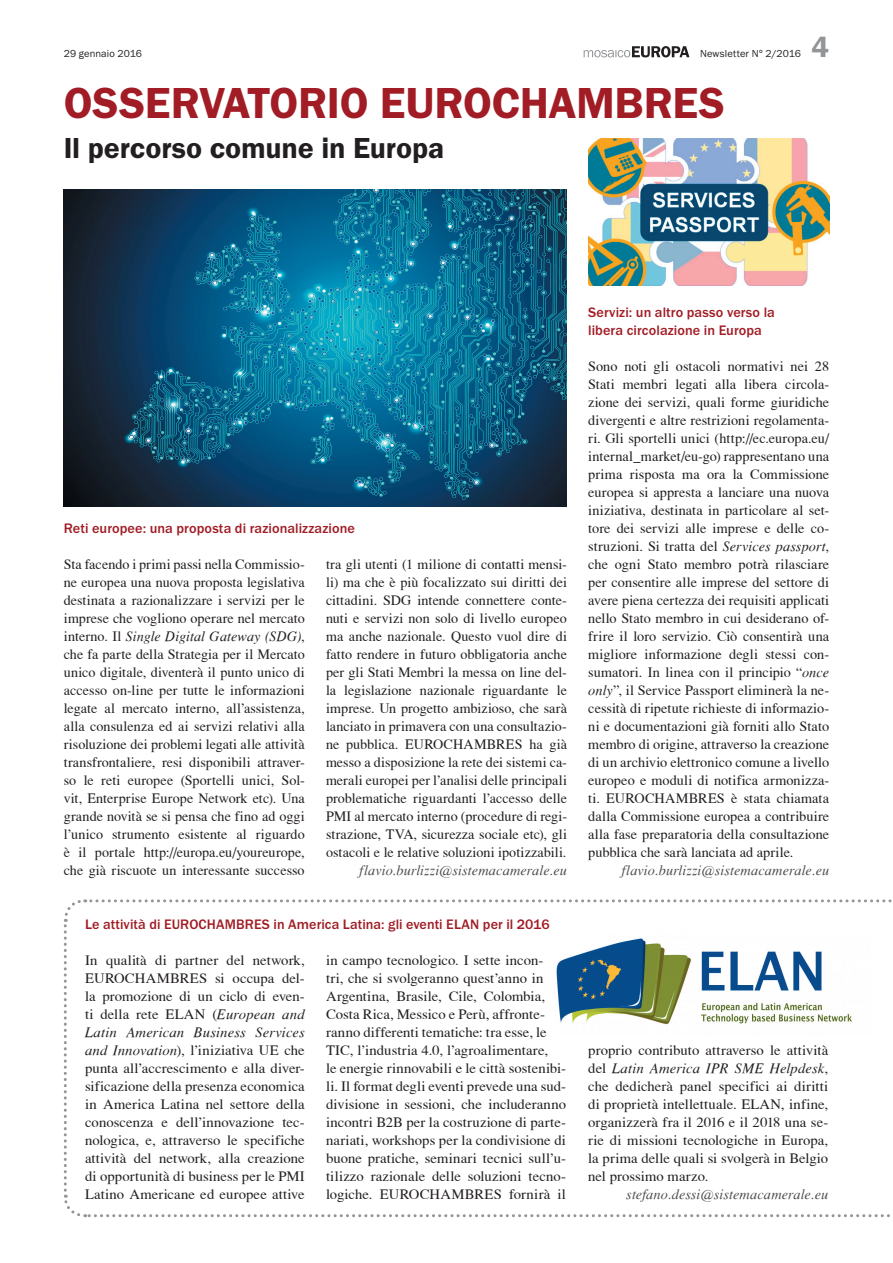
<style>
.page{position:relative;width:893px;height:1263px;background:#fff}
.page>*{position:absolute;margin:0;border:0;box-sizing:border-box;transform-origin:0 0}
.t1{font:600 45px "Franklin Gothic Itc T";letter-spacing:-.005em;color:#a11c25}
.t2{font:600 30px "Franklin Gothic Itc T";letter-spacing:-.005em;color:#231f20}
.t3{font:600 30px "Franklin Gothic Itc T";color:#939598}
.t4{font:14.25px/18px "T Acc LAD";letter-spacing:.005em;color:#231f20;text-align:justify}
.t5{font:500 14.25px/18px "Franklin Gothic Itc T";letter-spacing:.005em;color:#a11c25}
.t6{font:14.25px "T Acc LAD Italic";letter-spacing:.005em;color:#4b4c4d}
.t7{font:14.25px "T Acc LAD Italic";letter-spacing:.005em;color:#231f20}
.t8{font:10.5px "Franklin Gothic Itc T";letter-spacing:.01em;color:#231f20}
.s1{font-family:"T Acc LAD"}
.s2{font-family:"T Acc LAD Italic"}
</style>
<div class="page">
<svg style="left:584px;top:46px;width:105px;height:11px"></svg>
<img style="left:64px;top:189px;width:503px;height:318px">
<svg style="left:63px;top:899px;width:829px;height:319px"></svg>
<img style="left:692px;top:936px;width:179px;height:98px">
<img style="left:588px;top:138px;width:241px;height:148px">
<img style="left:553px;top:927px;width:139px;height:106px">
<p class="t8" style="left:64px;top:48px;width:80px">29 gennaio 2016</p>
<p class="t8" style="left:700px;top:48px;width:103px">Newsletter N° 2/2016</p>
<h1 class="t1" style="left:64px;top:77px;width:663px">OSSERVATORIO EUROCHAMBRES</h1>
<h2 class="t2" style="left:64px;top:131px;width:382px">Il percorso comune in Europa</h2>
<h2 class="t3" style="left:812px;top:30px;width:19px">4</h2>
<p class="t5" style="left:64px;top:519px;width:293px">Reti europee: una proposta di razionalizzazione</p>
<p class="t4" style="left:64px;top:555px;width:242px">Sta facendo i primi passi nella Commissio&shy;ne europea una nuova proposta legislativa destinata a razionalizzare i servizi per le imprese che vogliono operare nel mercato</p>
<p class="t7" style="left:64px;top:628px;width:242px"><span class="s1">interno. Il</span> Single Digital Gateway (SDG)<span class="s1">,</span></p>
<p class="t4" style="left:64px;top:645px;width:242px">che fa parte della Strategia per il Mercato unico digitale, diventerà il punto unico di accesso on-line per tutte le informazioni legate al mercato interno, all’assistenza, alla consulenza ed a i servizi relativi alla risoluzione dei problemi legati alle attività transfrontaliere, resi disponibili attraver&shy;so le reti europee (Sportelli unici, Sol&shy;vit, Enterprise Europe Network etc). Una grande novità se si pensa che fino ad oggi l’unico strumento esistente al riguardo è il portale http://europa.eu/youreurope, che già riscuote un interessante successo</p>
<p class="t4" style="left:326px;top:555px;width:242px">tra gli utenti (1 milione di contatti mensi&shy;li) ma che è più focalizzato sui diritti dei cittadini. SDG intende connettere conte&shy;nuti e servizi non solo di livello europeo ma anche nazionale. Questo vuol dire di fatto rendere in futuro obbligatoria anche per gli Stati Membri la messa on line del&shy;la legislazione nazionale riguardante le imprese. Un progetto ambizioso, che sarà lanciato in primavera con una consultazio&shy;ne pubblica. EUROCHAMBRES ha già messo a disposizione la rete dei sistemi ca&shy;merali europei per l’analisi delle principali problematiche riguardanti l’accesso delle PMI al mercato interno (procedure di regi&shy;strazione, TVA, sicurezza sociale etc), gli ostacoli e le relative soluzioni ipotizzabili.</p>
<p class="t6" style="left:360px;top:862px;width:209px">flavio.burlizzi@sistemacamerale.eu</p>
<p class="t5" style="left:85px;top:915px;width:466px">Le attività di EUROCHAMBRES in America Latina: gli eventi ELAN per il 2016</p>
<p class="t4" style="left:85px;top:951px;width:221px">In qualità di partner del network, EUROCHAMBRES si occupa del&shy;la promozione di un ciclo di even&shy;ti della rete ELAN (<span class="s2">European and</span></p>
<p class="t7" style="left:85px;top:1024px;width:221px">Latin American Business Services</p>
<p class="t4" style="left:85px;top:1041px;width:221px"><span class="s2">and Innovation</span>), l’iniziativa UE che punta all’accrescimento e alla diver&shy;sificazione della presenza economica in America Latina nel settore della conoscenza e dell’innovazione tec&shy;nologica, e, attraverso le specifiche attività del network, alla creazione di opportunità di business per le PMI Latino Americane ed europee attive</p>
<p class="t4" style="left:326px;top:951px;width:242px;text-align:left">in campo tecnologico. I sette incon-<br>tri, che si svolgeranno quest’anno in Argentina, Brasile, Cile, Colombia, Costa Rica, Messico e Perù, affronte&shy;ranno differenti tematiche: tra esse, le TIC, l’industria 4.0, l’agroalimentare,<br>le energie rinnovabili e le città sostenibi&shy;li. Il format degli eventi prevede una sud&shy;divisione in sessioni, che includeranno incontri B2B per la costruzione di parte&shy;nariati, workshops per la condivisione di buone pratiche, seminari tecnici sull’u&shy;tilizzo razionale delle soluzioni tecno&shy;logiche. EUROCHAMBRES fornirà il</p>
<p class="t5" style="left:588px;top:303px;width:188px">Servizi: un altro passo verso la libera circolazione in Europa</p>
<p class="t4" style="left:588px;top:357px;width:242px">Sono noti gli ostacoli normativi nei 28<br>Stati membri legati alla libera circola&shy;zione dei servizi, quali forme giuridiche divergenti e altre restrizioni regolamenta&shy;ri. Gli sportelli unici (http://ec.europa.eu/ internal_market/eu-go) rappresentano una prima risposta ma ora la Commissione europea si appresta a lanciare una nuova iniziativa, destinata in particolare al set&shy;tore dei servizi alle imprese e delle co&shy;struzioni. Si tratta del <span class="s2">Services passport</span>, che ogni Stato membro potrà rilasciare per consentire alle imprese del settore di avere piena certezza dei requisiti applicati nello Stato membro in cui desiderano of&shy;frire il loro servizio. Ciò consentirà una migliore informazione degli stessi con&shy;sumatori. In linea con il principio “<span class="s2">once only</span>”, il Service Passport eliminerà la ne&shy;cessità di ripetute richieste di informazio&shy;ni e documentazioni già forniti allo Stato membro di origine, attraverso la creazione di un archivio elettronico comune a livello europeo e moduli di notifica armonizza&shy;ti. EUROCHAMBRES è stata chiamata dalla Commissione europea a contribuire alla fase preparatoria della consultazione pubblica che sarà lanciata ad aprile.</p>
<p class="t6" style="left:622px;top:862px;width:209px">flavio.burlizzi@sistemacamerale.eu</p>
<p class="t4" style="left:588px;top:1041px;width:242px">proprio contributo attraverso le attività</p>
<p class="t7" style="left:588px;top:1060px;width:242px"><span class="s1">del</span> Latin America IPR SME Helpdesk<span class="s1">,</span></p>
<p class="t4" style="left:588px;top:1077px;width:242px">che dedicherà panel specifici ai diritti di proprietà intellettuale. ELAN, infine, organizzerà fra il 2016 e il 2018 una se&shy;rie di missioni tecnologiche in Europa, la prima delle quali si svolgerà in Belgio nel prossimo marzo.</p>
<p class="t6" style="left:626px;top:1186px;width:203px">stefano.dessi@sistemacamerale.eu</p>
</div>
